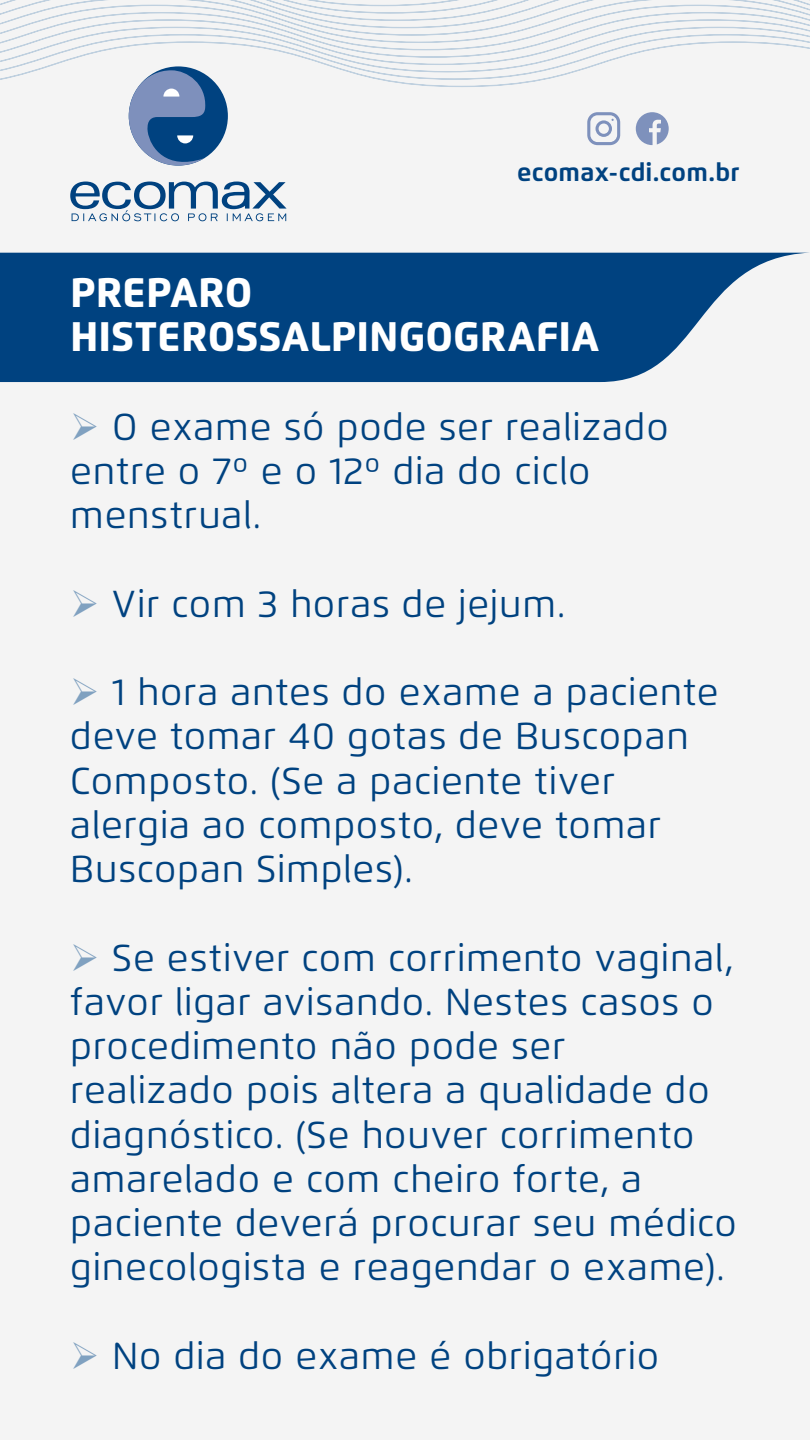
<style>
.page{position:relative;width:810px;height:1440px;background:#f4f4f4}
.page>*{position:absolute;margin:0;border:0;box-sizing:border-box;transform-origin:0 0}
.t1{font:800 41.25px/44.2px "Flexo";color:#fff}
.t2{font:37.5px/44.2px "Flexo";letter-spacing:.02em;color:#004280}
.t3{font:700 25.28px "Flexo";letter-spacing:.01em;color:#004280}
.s1{color:#80a1c0}
</style>
<div class="page">
<svg style="left:0;top:253px;width:804px;height:129px;background:#1e588e"></svg>
<svg style="left:70px;top:182px;width:217px;height:39px"></svg>
<svg style="left:0;top:0;width:810px;height:166px"></svg>
<p class="t3" style="left:517px;top:157px;width:224px">ecomax-cdi.com.br</p>
<p class="t1" style="left:70px;top:270px;width:531px">PREPARO<br>HISTEROSSALPINGOGRAFIA</p>
<p class="t2" style="left:70px;top:404px;width:600px"><span class="s1">➢</span> O exame só pode ser realizado entre o 7º e o 12º dia do ciclo menstrual.</p>
<p class="t2" style="left:70px;top:581px;width:497px"><span class="s1">➢</span> Vir com 3 horas de jejum.</p>
<p class="t2" style="left:70px;top:670px;width:650px"><span class="s1">➢</span> 1 hora antes do exame a paciente deve tomar 40 gotas de Buscopan<br>Composto. (Se a paciente tiver alergia ao composto, deve tomar<br>Buscopan Simples).</p>
<p class="t2" style="left:70px;top:935px;width:668px"><span class="s1">➢</span> Se estiver com corrimento vaginal, favor ligar avisando. Nestes casos o procedimento não pode ser realizado pois altera a qualidade do diagnóstico. (Se houver corrimento amarelado e com cheiro forte, a paciente deverá procurar seu médico ginecologista e reagendar o exame).</p>
<p class="t2" style="left:70px;top:1334px;width:591px"><span class="s1">➢</span> No dia do exame é obrigatório</p>
</div>
